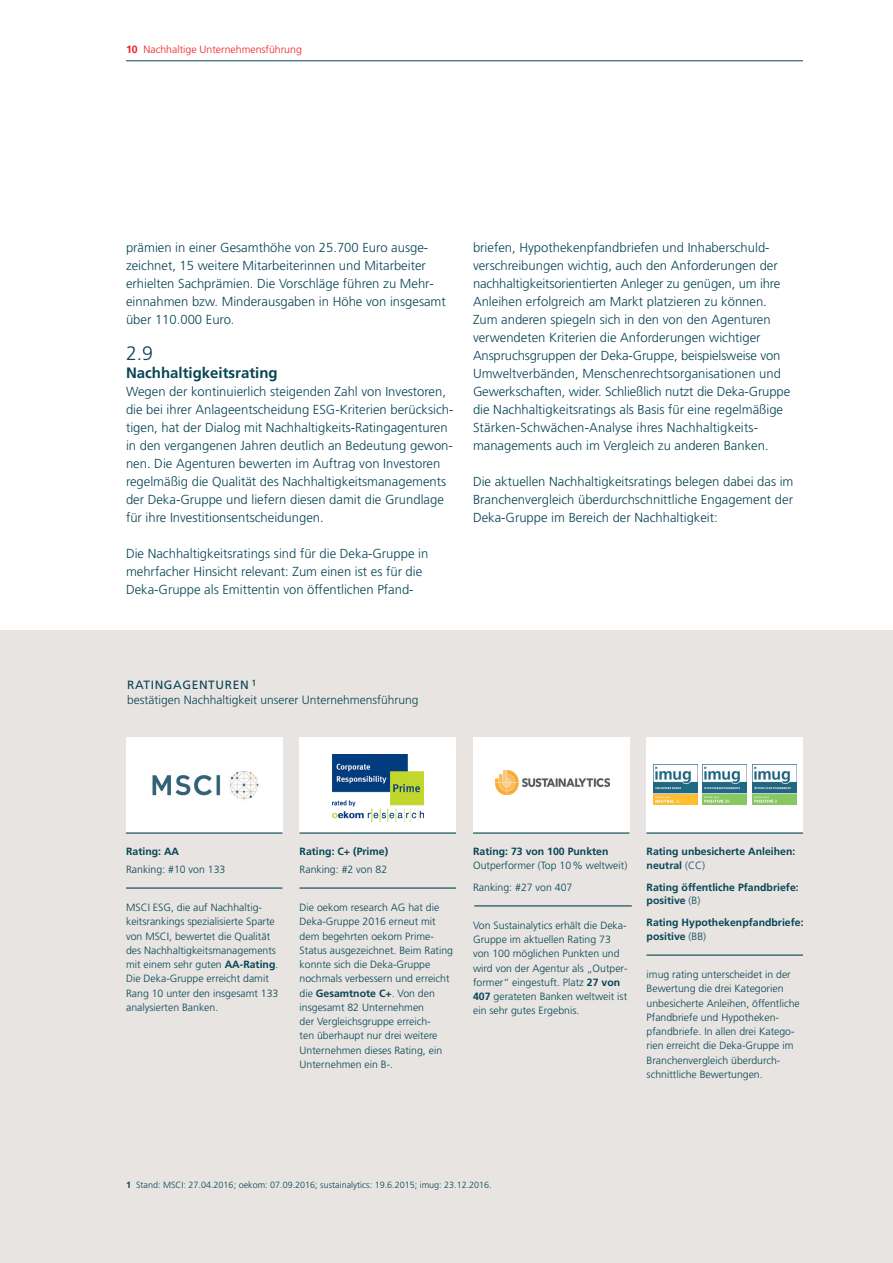
<style>
.page{position:relative;width:893px;height:1263px;background:#fff}
.page>*{position:absolute;margin:0;border:0;box-sizing:border-box;transform-origin:0 0}
.t1{font:300 19.5px "Deka Frutiger OTPS";color:#074554}
.t2{font:700 15px "Deka Frutiger OTPS";color:#074554}
.t3{font:300 13.05px/18px "Deka Frutiger OTPS";color:#074554}
.t4{font:300 12px/15px "Deka Frutiger OTPS";color:#074554}
.t5{font:300 10.5px/14.2px "Deka Frutiger OTPS";color:#074554}
.t6{font:700 10.5px/13.5px "Deka Frutiger OTPS";color:#074554}
.t7{font:300 10.5px "Deka Frutiger OTPS";color:#ee1d23}
.t8{font:300 9px "Deka Frutiger OTPS";color:#074554}
.s1{font-weight:700}
.s2{font-weight:400}
.s3{font-weight:300}
</style>
<div class="page">
<div style="left:0;top:630px;width:893px;height:633px;background:#e7e4e2"></div>
<hr style="left:126px;top:61px;width:677px;height:1px;background:#074554">
<hr style="left:474px;top:905px;width:158px;height:1px;background:#074554">
<hr style="left:646px;top:954px;width:157px;height:2px;background:#074554">
<div style="left:126px;top:738px;width:156px;height:95px;background:#fff"></div>
<div style="left:299px;top:738px;width:157px;height:95px;background:#fff"></div>
<div style="left:473px;top:738px;width:156px;height:95px;background:#fff"></div>
<div style="left:646px;top:738px;width:157px;height:95px;background:#fff"></div>
<img style="left:152px;top:771px;width:107px;height:29px">
<img style="left:333px;top:754px;width:90px;height:67px">
<img style="left:495px;top:770px;width:114px;height:24px">
<img style="left:654px;top:764px;width:44px;height:40px">
<img style="left:703px;top:764px;width:44px;height:40px">
<img style="left:752px;top:764px;width:44px;height:40px">
<hr style="left:126px;top:832px;width:156px;height:1px;background:#074554">
<hr style="left:299px;top:832px;width:157px;height:1px;background:#074554">
<hr style="left:473px;top:832px;width:156px;height:1px;background:#074554">
<hr style="left:646px;top:832px;width:157px;height:1px;background:#074554">
<hr style="left:126px;top:887px;width:156px;height:2px;background:#074554">
<hr style="left:299px;top:887px;width:157px;height:2px;background:#074554">
<p class="t7" style="left:126px;top:43px;width:177px"><span class="s1">10</span> Nachhaltige Unternehmensführung</p>
<p class="t3" style="left:126px;top:238px;width:321px">prämien in einer Gesamthöhe von 25.700 Euro ausge&shy;zeichnet, 15 weitere Mitarbeiterinnen und Mitarbeiter erhielten Sachprämien. Die Vorschläge führen zu Mehr&shy;einnahmen bzw. Minderausgaben in Höhe von insgesamt über 110.000 Euro.</p>
<h1 class="t1" style="left:126px;top:341px;width:29px">2.9</h1>
<p class="t2" style="left:126px;top:364px;width:153px">Nachhaltigkeitsrating</p>
<p class="t3" style="left:126px;top:382px;width:329px">Wegen der kontinuierlich steigenden Zahl von Investoren, die bei ihrer Anlageentscheidung ESG-Kriterien berücksich&shy;tigen, hat der Dialog mit Nachhaltigkeits-Ratingagenturen in den vergangenen Jahren deutlich an Bedeutung gewon&shy;nen. Die Agenturen bewerten im Auftrag von Investoren regelmäßig die Qualität des Nachhaltigkeitsmanagements der Deka-Gruppe und liefern diesen damit die Grundlage für ihre Investitionsentscheidungen.</p>
<p class="t3" style="left:126px;top:544px;width:304px">Die Nachhaltigkeitsratings sind für die Deka-Gruppe in mehrfacher Hinsicht relevant: Zum einen ist es für die<br>Deka-Gruppe als Emittentin von öffentlichen Pfand-</p>
<p class="t3" style="left:473px;top:238px;width:319px">briefen, Hypothekenpfandbriefen und Inhaberschuld&shy;verschreibungen wichtig, auch den Anforderungen der nachhaltigkeitsorientierten Anleger zu genügen, um ihre Anleihen erfolgreich am Markt platzieren zu können.<br>Zum anderen spiegeln sich in den von den Agenturen verwendeten Kriterien die Anforderungen wichtiger Anspruchsgruppen der Deka-Gruppe, beispielsweise von Umweltverbänden, Menschenrechtsorganisationen und Gewerkschaften, wider. Schließlich nutzt die Deka-Gruppe die Nachhaltigkeitsratings als Basis für eine regelmäßige Stärken-Schwächen-Analyse ihres Nachhaltigkeits&shy;managements auch im Vergleich zu anderen Banken.</p>
<p class="t3" style="left:473px;top:472px;width:322px;text-align:justify">Die aktuellen Nachhaltigkeitsratings belegen dabei das im Branchenvergleich überdurchschnittliche Engagement der Deka-Gruppe im Bereich der Nachhaltigkeit:</p>
<p class="t4" style="left:127px;top:678px;width:293px"><span class="s2">RATINGAGENTUREN</span> <sup>1<br></sup>bestätigen Nachhaltigkeit unserer Unternehmensführung</p>
<p class="t6" style="left:126px;top:844px;width:55px">Rating: AA</p>
<p class="t5" style="left:126px;top:862px;width:101px">Ranking: #10 von 133</p>
<p class="t5" style="left:126px;top:900px;width:154px">MSCI ESG, die auf Nachhaltig&shy;keitsrankings spezialisierte Sparte von MSCI, bewertet die Qualität des Nachhaltigkeitsmanagements mit einem sehr guten <span class="s1">AA-Rating</span>.<br>Die Deka-Gruppe erreicht damit<br>Rang 10 unter den insgesamt 133 analysierten Banken.</p>
<p class="t6" style="left:300px;top:845px;width:90px">Rating: C+ (Prime)</p>
<p class="t5" style="left:300px;top:862px;width:89px">Ranking: #2 von 82</p>
<p class="t5" style="left:300px;top:900px;width:155px">Die oekom research AG hat die<br>Deka-Gruppe 2016 erneut mit dem begehrten oekom Prime-<br>Status ausgezeichnet. Beim Rating konnte sich die Deka-Gruppe nochmals verbessern und erreicht die <span class="s1">Gesamtnote C+</span>. Von den insgesamt 82 Unternehmen<br>der Vergleichsgruppe erreich-<br>ten überhaupt nur drei weitere<br>Unternehmen dieses Rating, ein<br>Unternehmen ein B-.</p>
<p class="t6" style="left:473px;top:844px;width:137px">Rating: 73 von 100 Punkten</p>
<p class="t5" style="left:473px;top:854px;width:156px;line-height:22px">Outperformer (Top 10% weltweit)<br>Ranking: #27 von 407</p>
<p class="t5" style="left:473px;top:918px;width:156px">Von Sustainalytics erhält die Deka-<br>Gruppe im aktuellen Rating 73 von 100 möglichen Punkten und wird von der Agentur als „Outper&shy;former“ eingestuft. Platz <span class="s1">27 von<br>407</span> gerateten Banken weltweit ist ein sehr gutes Ergebnis.</p>
<p class="t6" style="left:647px;top:845px;width:150px">Rating unbesicherte Anleihen: neutral <span class="s3">(CC)</span></p>
<p class="t6" style="left:647px;top:880px;width:154px">Rating öffentliche Pfandbriefe: positive <span class="s3">(B)</span></p>
<p class="t6" style="left:647px;top:916px;width:158px">Rating Hypothekenpfandbriefe: positive <span class="s3">(BB)</span></p>
<p class="t5" style="left:647px;top:967px;width:155px">imug rating unterscheidet in der<br>Bewertung die drei Kategorien unbesicherte Anleihen, öffentliche<br>Pfandbriefe und Hypotheken&shy;pfandbriefe. In allen drei Katego&shy;rien erreicht die Deka-Gruppe im<br>Branchenvergleich überdurch&shy;schnittliche Bewertungen.</p>
<p class="t8" style="left:126px;top:1179px;width:367px"><span class="s1">1</span> Stand: MSCI: 27.04.2016; oekom: 07.09.2016; sustainalytics: 19.6.2015; imug: 23.12.2016.</p>
</div>
